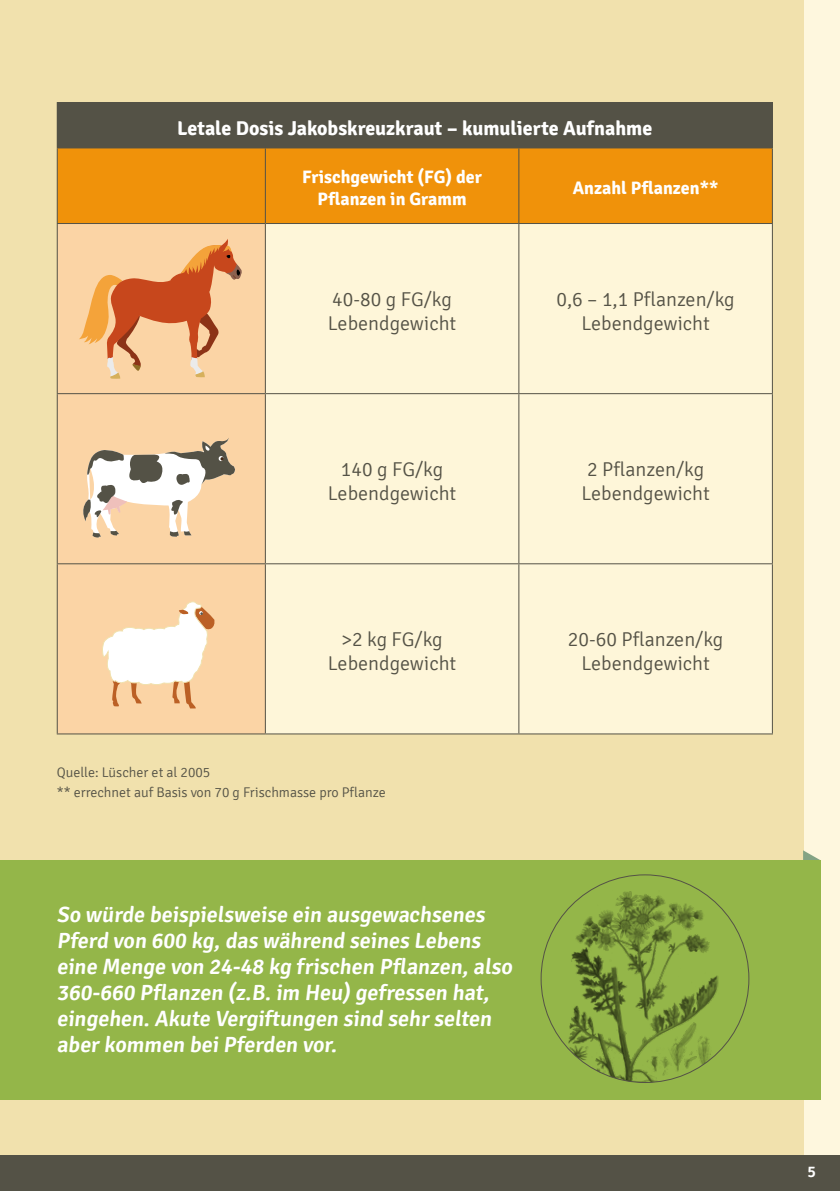
<style>
.page{position:relative;width:840px;height:1191px;background:#fff}
.page>*{position:absolute;margin:0;border:0;box-sizing:border-box;transform-origin:0 0}
.t1{font:600 22px/26px "Signika";color:#fff}
.t2{font:300 20px/24px "Signika";color:#545246;text-align:center}
.t3{font:700 20px "Signika";color:#fff}
.t4{font:700 18px/22px "Signika";color:#fff;text-align:center}
.t5{font:600 16px "Signika";color:#fff}
.t6{font:300 14px/20px "Signika";color:#545246}
</style>
<div class="page">
<div style="left:802px;top:0;width:37px;height:1155px;background:#fef7de"></div>
<div style="left:0;top:0;width:802px;height:1191px;background:#f1e1ad"></div>
<div style="left:0;top:1155px;width:839px;height:36px;background:#545246"></div>
<div style="left:57px;top:103px;width:715px;height:45px;background:#545246"></div>
<div style="left:58px;top:148px;width:713px;height:75px;background:#f0920a"></div>
<div style="left:58px;top:224px;width:207px;height:509px;background:#fbd4a5"></div>
<svg style="left:266px;top:224px;width:505px;height:509px;background:#f5edd1"></svg>
<hr style="left:57px;top:102px;width:208px;height:1px;background:#545246">
<hr style="left:265px;top:102px;width:253px;height:1px;background:#545246">
<hr style="left:518px;top:102px;width:254px;height:1px;background:#545246">
<hr style="left:57px;top:148px;width:1px;height:75px;background:#545246">
<hr style="left:265px;top:148px;width:1px;height:75px;background:#545246">
<hr style="left:518px;top:148px;width:1px;height:75px;background:#545246">
<hr style="left:771px;top:148px;width:1px;height:75px;background:#545246">
<hr style="left:57px;top:223px;width:208px;height:1px;background:#545246">
<hr style="left:57px;top:224px;width:1px;height:169px;background:#545246">
<hr style="left:265px;top:223px;width:253px;height:1px;background:#545246">
<hr style="left:265px;top:224px;width:1px;height:169px;background:#545246">
<hr style="left:518px;top:223px;width:254px;height:1px;background:#545246">
<hr style="left:518px;top:224px;width:1px;height:169px;background:#545246">
<hr style="left:771px;top:224px;width:1px;height:169px;background:#545246">
<hr style="left:57px;top:393px;width:208px;height:1px;background:#545246">
<hr style="left:57px;top:394px;width:1px;height:169px;background:#545246">
<hr style="left:265px;top:393px;width:253px;height:1px;background:#545246">
<hr style="left:265px;top:394px;width:1px;height:169px;background:#545246">
<hr style="left:518px;top:393px;width:254px;height:1px;background:#545246">
<hr style="left:518px;top:394px;width:1px;height:169px;background:#545246">
<hr style="left:771px;top:394px;width:1px;height:169px;background:#545246">
<hr style="left:57px;top:563px;width:208px;height:1px;background:#545246">
<hr style="left:57px;top:564px;width:1px;height:169px;background:#545246">
<hr style="left:265px;top:563px;width:253px;height:1px;background:#545246">
<hr style="left:265px;top:564px;width:1px;height:169px;background:#545246">
<hr style="left:518px;top:563px;width:254px;height:1px;background:#545246">
<hr style="left:518px;top:564px;width:1px;height:169px;background:#545246">
<hr style="left:771px;top:564px;width:1px;height:169px;background:#545246">
<hr style="left:57px;top:733px;width:208px;height:1px;background:#545246">
<hr style="left:265px;top:733px;width:253px;height:1px;background:#545246">
<hr style="left:518px;top:733px;width:254px;height:1px;background:#545246">
<svg style="left:102px;top:601px;width:112px;height:107px"></svg>
<svg style="left:79px;top:438px;width:158px;height:99px"></svg>
<svg style="left:802px;top:850px;width:17px;height:10px"></svg>
<div style="left:0;top:860px;width:819px;height:239px;background:#94b649"></div>
<img style="left:545px;top:875px;width:201px;height:207px">
<svg style="left:79px;top:239px;width:164px;height:140px"></svg>
<p class="t3" style="left:177px;top:116px;width:476px">Letale Dosis Jakobskreuzkraut – kumulierte Aufnahme</p>
<p class="t4" style="left:302px;top:166px;width:181px">Frischgewicht (FG) der<br>Pflanzen in Gramm</p>
<p class="t4" style="left:572px;top:177px;width:147px">Anzahl Pflanzen**</p>
<p class="t2" style="left:327px;top:288px;width:130px;text-align:left">40-80 g FG/kg<br>Lebendgewicht</p>
<p class="t2" style="left:556px;top:288px;width:179px">0,6 – 1,1 Pflanzen/kg<br>Lebendgewicht</p>
<p class="t2" style="left:328px;top:458px;width:130px">140 g FG/kg<br>Lebendgewicht</p>
<p class="t2" style="left:581px;top:458px;width:130px;text-align:left">2 Pflanzen/kg<br>Lebendgewicht</p>
<p class="t2" style="left:328px;top:628px;width:130px">&gt;2 kg FG/kg<br>Lebendgewicht</p>
<p class="t2" style="left:567px;top:628px;width:157px">20-60 Pflanzen/kg<br>Lebendgewicht</p>
<p class="t6" style="left:57px;top:762px;width:330px">Quelle: Lüscher et al 2005<br>** errechnet auf Basis von 70 g Frischmasse pro Pflanze</p>
<p class="t1" style="left:57px;top:902px;width:460px">So würde beispielsweise ein ausgewachsenes Pferd von 600 kg, das während seines Lebens eine Menge von 24-48 kg frischen Pflanzen, also 360-660 Pflanzen (z.B. im Heu) gefressen hat, eingehen. Akute Vergiftungen sind sehr selten aber kommen bei Pferden vor.</p>
<p class="t5" style="left:806px;top:1162px;width:10px">5</p>
</div>
